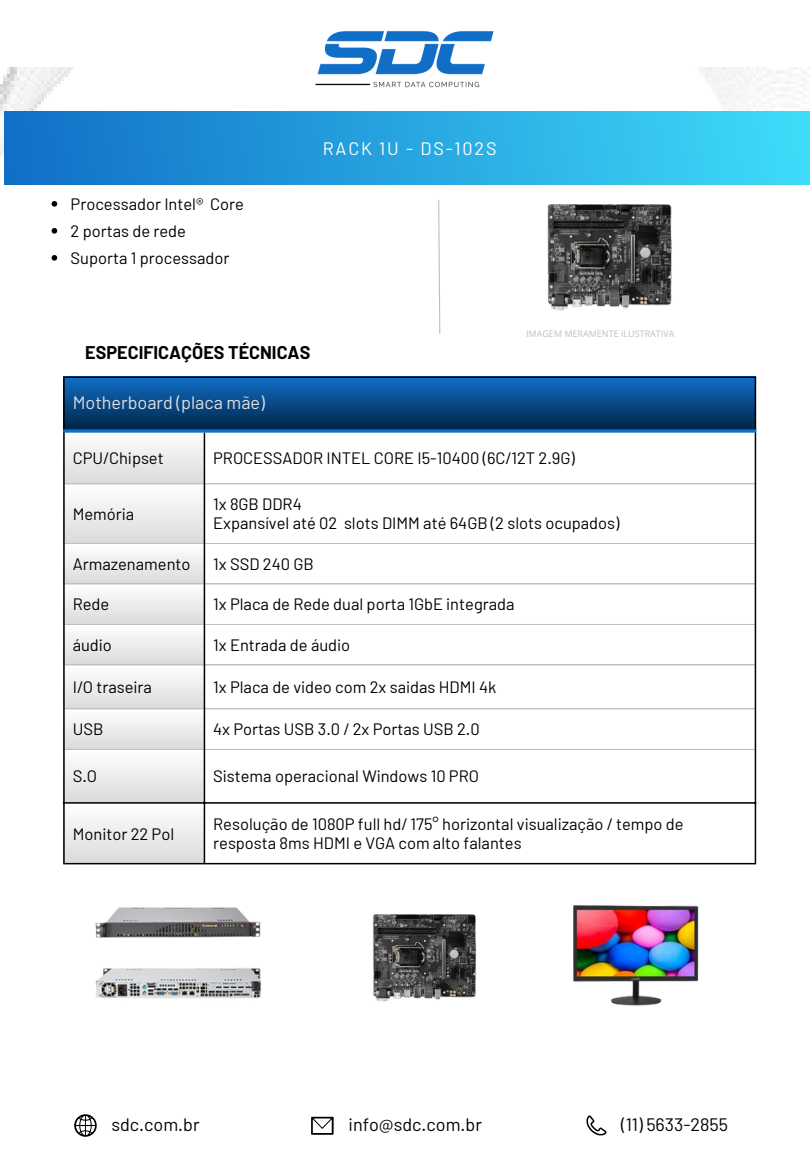
<style>
.page{position:relative;width:810px;height:1170px;background:#fff}
.page>*{position:absolute;margin:0;border:0;box-sizing:border-box;transform-origin:0 0}
.t1{font:18px "Barlow";color:#000}
.t2{font:700 18px "Barlow";color:#000}
.t3{font:18px "Barlow";color:#dfdfdf}
.t4{font:18px "Barlow";letter-spacing:.1em;color:#fff}
.t5{font:16.5px/19.2px "Barlow";color:#000}
.t6{font:9px "Open Sans";color:#bfbfbf}
</style>
<div class="page">
<img style="left:0;top:67px;width:810px;height:111px">
<img style="left:306px;top:31px;width:198px;height:68px">
<svg style="left:74px;top:1114px;width:23px;height:23px"></svg>
<svg style="left:586px;top:1115px;width:20px;height:21px"></svg>
<svg style="left:311px;top:1117px;width:23px;height:18px"></svg>
<div style="left:5px;top:112px;width:805px;height:73px;background:linear-gradient(to right,#106ec7,#3fdcf9)"></div>
<svg style="left:205px;top:433px;width:550px;height:430px"></svg>
<div style="left:64px;top:377px;width:692px;height:54px;background:linear-gradient(to bottom,#106ec7,#012546)"></div>
<div style="left:64px;top:431px;width:141px;height:53px;background:linear-gradient(to bottom,#fff,#dadada)"></div>
<div style="left:64px;top:484px;width:141px;height:60px;background:linear-gradient(to bottom,#fff,#dadada)"></div>
<div style="left:64px;top:543px;width:141px;height:41px;background:linear-gradient(to bottom,#fff,#dadada)"></div>
<div style="left:64px;top:584px;width:141px;height:41px;background:linear-gradient(to bottom,#fff,#dadada)"></div>
<div style="left:64px;top:624px;width:141px;height:41px;background:linear-gradient(to bottom,#fff,#dadada)"></div>
<div style="left:64px;top:665px;width:141px;height:44px;background:linear-gradient(to bottom,#fff,#dbdbdb)"></div>
<div style="left:64px;top:709px;width:141px;height:41px;background:linear-gradient(to bottom,#fff,#dadada)"></div>
<div style="left:64px;top:749px;width:141px;height:54px;background:linear-gradient(to bottom,#fff,#dbdbdb)"></div>
<div style="left:64px;top:803px;width:141px;height:61px;background:linear-gradient(to bottom,#fff,#dadada)"></div>
<hr style="left:65px;top:483px;width:690px;height:1px;background:#bfbfbf">
<hr style="left:65px;top:543px;width:690px;height:1px;background:#bfbfbf">
<hr style="left:65px;top:584px;width:690px;height:1px;background:#bfbfbf">
<hr style="left:65px;top:624px;width:690px;height:1px;background:#bfbfbf">
<hr style="left:65px;top:665px;width:690px;height:1px;background:#bfbfbf">
<hr style="left:65px;top:709px;width:690px;height:1px;background:#bfbfbf">
<hr style="left:65px;top:749px;width:690px;height:1px;background:#bfbfbf">
<hr style="left:63px;top:378px;width:2px;height:485px;background:#000">
<hr style="left:204px;top:433px;width:1px;height:430px;background:#000">
<hr style="left:755px;top:378px;width:1px;height:485px;background:#000">
<hr style="left:63px;top:376px;width:693px;height:2px;background:#000">
<hr style="left:63px;top:802px;width:693px;height:2px;background:#000">
<hr style="left:63px;top:863px;width:693px;height:1px;background:#000">
<svg style="left:63px;top:429px;width:693px;height:4px;background:#2174c1"></svg>
<svg style="left:438px;top:200px;width:3px;height:134px"></svg>
<img style="left:547px;top:204px;width:125px;height:107px">
<img style="left:95px;top:907px;width:167px;height:92px">
<img style="left:372px;top:914px;width:105px;height:88px">
<img style="left:573px;top:905px;width:126px;height:101px">
<svg style="left:52px;top:201px;width:5px;height:6px"></svg>
<svg style="left:52px;top:228px;width:5px;height:6px"></svg>
<svg style="left:52px;top:255px;width:5px;height:6px"></svg>
<p class="t5" style="left:71px;top:194px;width:175px">Processador Intel® Core</p>
<p class="t5" style="left:71px;top:221px;width:117px">2 portas de rede</p>
<p class="t5" style="left:71px;top:248px;width:160px">Suporta 1 processador</p>
<p class="t4" style="left:323px;top:137px;width:175px">RACK 1U - DS-102S</p>
<p class="t2" style="left:85px;top:341px;width:227px">ESPECIFICAÇÕES TÉCNICAS</p>
<h3 class="t6" style="left:526px;top:327px;width:150px">IMAGEM MERAMENTE ILUSTRATIVA</h3>
<h2 class="t3" style="left:73px;top:391px;width:194px">Motherboard (placa mãe)</h2>
<p class="t5" style="left:73px;top:448px;width:93px">CPU/Chipset</p>
<p class="t5" style="left:213px;top:448px;width:363px">PROCESSADOR INTEL CORE I5-10400 (6C/12T 2.9G)</p>
<p class="t5" style="left:73px;top:504px;width:63px">Memória</p>
<p class="t5" style="left:213px;top:494px;width:90px">1x 8GB DDR4</p>
<p class="t5" style="left:213px;top:513px;width:408px">Expansível até 02 slots DIMM até 64GB (2 slots ocupados)</p>
<h1 class="t5" style="left:73px;top:554px;width:119px">Armazenamento</h1>
<p class="t5" style="left:213px;top:554px;width:102px">1x SSD 240 GB</p>
<p class="t5" style="left:73px;top:594px;width:38px">Rede</p>
<p class="t5" style="left:213px;top:594px;width:303px">1x Placa de Rede dual porta 1GbE integrada</p>
<p class="t5" style="left:73px;top:635px;width:41px">áudio</p>
<p class="t5" style="left:213px;top:635px;width:139px">1x Entrada de áudio</p>
<p class="t5" style="left:73px;top:677px;width:81px">I/O traseira</p>
<p class="t5" style="left:213px;top:677px;width:285px">1x Placa de video com 2x saidas HDMI 4k</p>
<p class="t5" style="left:73px;top:719px;width:32px">USB</p>
<p class="t5" style="left:213px;top:719px;width:268px">4x Portas USB 3.0 / 2x Portas USB 2.0</p>
<p class="t5" style="left:73px;top:766px;width:26px">S.O</p>
<p class="t5" style="left:213px;top:766px;width:267px">Sistema operacional Windows 10 PRO</p>
<p class="t5" style="left:73px;top:823px;width:103px">Monitor 22 Pol</p>
<p class="t5" style="left:213px;top:813px;width:472px">Resolução de 1080P full hd/ 175° horizontal visualização / tempo de resposta 8ms HDMI e VGA com alto falantes</p>
<p class="t1" style="left:112px;top:1113px;width:90px">sdc.com.br</p>
<p class="t1" style="left:349px;top:1113px;width:135px">info@sdc.com.br</p>
<p class="t1" style="left:621px;top:1113px;width:109px">(11) 5633-2855</p>
</div>
